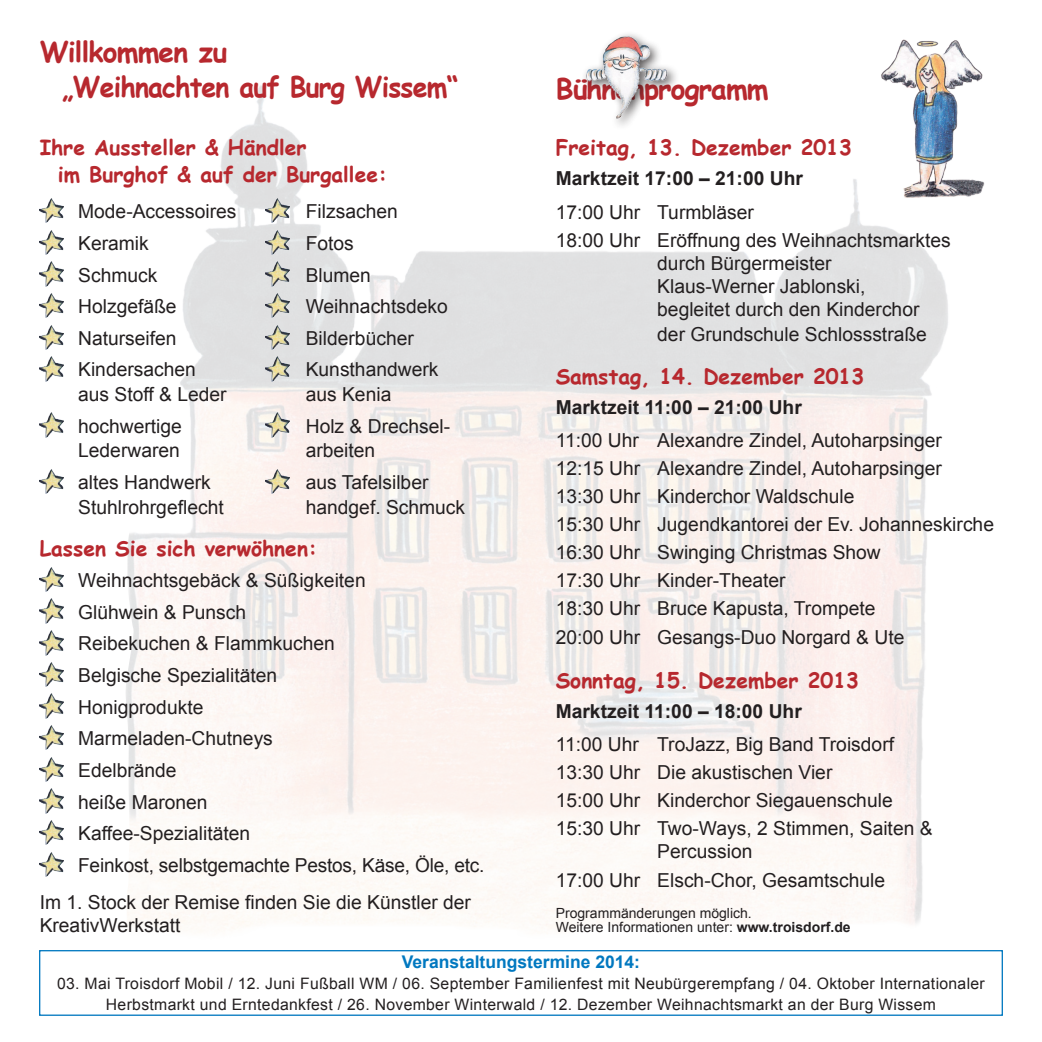
<style>
.page{position:relative;width:1042px;height:1042px;background:#fff}
.page>*{position:absolute;margin:0;border:0;box-sizing:border-box;transform-origin:0 0}
.t1{font:700 28px/35px "Comic Sans MS";letter-spacing:-.03em;color:#b7282e}
.t2{font:700 21px/26.4px "Comic Sans MS";color:#b7282e}
.t3{font:19.25px/28px "Arial";color:#231f20}
.t4{font:700 19.25px "Arial";color:#231f20}
.t5{font:700 17.5px "Arial";color:#0078c0}
.t6{font:15.75px/21px "Arial";letter-spacing:.02em;color:#231f20;text-align:center}
.t7{font:14px/14px "Arial";color:#231f20}
.s1{font-weight:700}
</style>
<div class="page">
<img style="left:126px;top:85px;width:822px;height:844px">
<img style="left:40px;top:198px;width:24px;height:25px">
<img style="left:265px;top:198px;width:24px;height:25px">
<img style="left:40px;top:230px;width:24px;height:24px">
<img style="left:265px;top:229px;width:24px;height:25px">
<img style="left:40px;top:261px;width:24px;height:25px">
<img style="left:265px;top:261px;width:24px;height:25px">
<img style="left:40px;top:293px;width:24px;height:25px">
<img style="left:265px;top:293px;width:24px;height:25px">
<img style="left:40px;top:325px;width:24px;height:24px">
<img style="left:265px;top:324px;width:24px;height:25px">
<img style="left:40px;top:356px;width:24px;height:25px">
<img style="left:265px;top:356px;width:24px;height:25px">
<img style="left:40px;top:412px;width:24px;height:25px">
<img style="left:265px;top:412px;width:24px;height:25px">
<img style="left:40px;top:469px;width:24px;height:24px">
<img style="left:265px;top:468px;width:24px;height:25px">
<img style="left:40px;top:567px;width:24px;height:25px">
<img style="left:40px;top:598px;width:24px;height:25px">
<img style="left:40px;top:630px;width:24px;height:25px">
<img style="left:40px;top:662px;width:24px;height:25px">
<img style="left:40px;top:693px;width:24px;height:25px">
<img style="left:40px;top:725px;width:24px;height:25px">
<img style="left:40px;top:757px;width:24px;height:24px">
<img style="left:40px;top:788px;width:24px;height:25px">
<img style="left:40px;top:820px;width:24px;height:25px">
<img style="left:40px;top:852px;width:24px;height:24px">
<img style="left:880px;top:39px;width:105px;height:160px">
<div style="left:580px;top:31px;width:99px;height:100px;background:#231f20;opacity:.75"></div>
<img style="left:585px;top:31px;width:82px;height:89px">
<div style="left:39px;top:950px;width:964px;height:66px;border:1px solid #0078c0"></div>
<h1 class="t1" style="left:62px;top:33px;width:397px;text-indent:-23px">Willkommen zu<br>„Weihnachten auf Burg Wissem“</h1>
<h1 class="t1" style="left:556px;top:70px;width:214px">Bühnenprogramm</h1>
<p class="t2" style="left:556px;top:134px;width:298px">Freitag, 13. Dezember 2013</p>
<p class="t4" style="left:556px;top:166px;width:249px">Marktzeit 17:00 – 21:00 Uhr</p>
<p class="t3" style="left:556px;top:198px;width:397px">17:00 Uhr Turmbläser<br>18:00 Uhr Eröffnung des Weihnachtsmarktes</p>
<p class="t3" style="left:657px;top:252px;width:264px;line-height:23.1px">durch Bürgermeister<br>Klaus-Werner Jablonski, begleitet durch den Kinderchor</p>
<p class="t3" style="left:657px;top:320px;width:271px">der Grundschule Schlossstraße</p>
<p class="t2" style="left:556px;top:362px;width:310px">Samstag, 14. Dezember 2013</p>
<p class="t4" style="left:556px;top:394px;width:248px">Marktzeit 11:00 – 21:00 Uhr</p>
<p class="t3" style="left:556px;top:426px;width:440px">11:00 Uhr Alexandre Zindel, Autoharpsinger 12:15 Uhr Alexandre Zindel, Autoharpsinger 13:30 Uhr Kinderchor Waldschule<br>15:30 Uhr Jugendkantorei der Ev. Johanneskirche 16:30 Uhr Swinging Christmas Show<br>17:30 Uhr Kinder-Theater<br>18:30 Uhr Bruce Kapusta, Trompete<br>20:00 Uhr Gesangs-Duo Norgard &amp; Ute</p>
<p class="t2" style="left:556px;top:666px;width:305px">Sonntag, 15. Dezember 2013</p>
<p class="t4" style="left:556px;top:698px;width:248px">Marktzeit 11:00 – 18:00 Uhr</p>
<p class="t3" style="left:556px;top:730px;width:378px">11:00 Uhr TroJazz, Big Band Troisdorf 13:30 Uhr Die akustischen Vier<br>15:00 Uhr Kinderchor Siegauenschule 15:30 Uhr Two-Ways, 2 Stimmen, Saiten &amp;</p>
<p class="t3" style="left:556px;top:838px;width:331px;text-indent:102px">Percussion<br>17:00 Uhr Elsch-Chor, Gesamtschule</p>
<p class="t7" style="left:556px;top:906px;width:296px">Programmänderungen möglich.<br>Weitere Informationen unter: <span class="s1">www.troisdorf.de</span></p>
<p class="t5" style="left:402px;top:950px;width:240px">Veranstaltungstermine 2014:</p>
<p class="t6" style="left:57px;top:973px;width:929px">03. Mai Troisdorf Mobil / 12. Juni Fußball WM / 06. September Familienfest mit Neubürgerempfang / 04. Oktober Internationaler<br>Herbstmarkt und Erntedankfest / 26. November Winterwald / 12. Dezember Weihnachtsmarkt an der Burg Wissem</p>
<p class="t2" style="left:58px;top:134px;width:331px;text-indent:-18px">Ihre Aussteller &amp; Händler<br>im Burghof &amp; auf der Burgallee:</p>
<p class="t3" style="left:78px;top:198px;width:160px">Mode-Accessoires</p>
<p class="t3" style="left:306px;top:198px;width:93px">Filzsachen</p>
<p class="t3" style="left:78px;top:229px;width:72px">Keramik</p>
<p class="t3" style="left:306px;top:229px;width:50px">Fotos</p>
<p class="t3" style="left:78px;top:261px;width:81px">Schmuck</p>
<p class="t3" style="left:306px;top:261px;width:67px">Blumen</p>
<p class="t3" style="left:78px;top:293px;width:100px">Holzgefäße</p>
<p class="t3" style="left:306px;top:293px;width:143px">Weihnachtsdeko</p>
<p class="t3" style="left:78px;top:324px;width:100px">Naturseifen</p>
<p class="t3" style="left:306px;top:324px;width:110px">Bilderbücher</p>
<p class="t3" style="left:78px;top:356px;width:119px">Kindersachen</p>
<p class="t3" style="left:306px;top:356px;width:134px">Kunsthandwerk</p>
<p class="t3" style="left:78px;top:380px;width:150px">aus Stoff &amp; Leder</p>
<p class="t3" style="left:306px;top:380px;width:87px">aus Kenia</p>
<p class="t3" style="left:78px;top:412px;width:105px">hochwertige</p>
<p class="t3" style="left:306px;top:412px;width:146px">Holz &amp; Drechsel-</p>
<p class="t3" style="left:78px;top:437px;width:103px">Lederwaren</p>
<p class="t3" style="left:306px;top:437px;width:71px">arbeiten</p>
<p class="t3" style="left:78px;top:468px;width:134px">altes Handwerk</p>
<p class="t3" style="left:306px;top:468px;width:124px">aus Tafelsilber</p>
<p class="t3" style="left:78px;top:493px;width:147px">Stuhlrohrgeflecht</p>
<p class="t3" style="left:306px;top:493px;width:161px">handgef. Schmuck</p>
<p class="t2" style="left:40px;top:534px;width:279px">Lassen Sie sich verwöhnen:</p>
<p class="t3" style="left:78px;top:565px;width:408px;line-height:31.7px">Weihnachtsgebäck &amp; Süßigkeiten<br>Glühwein &amp; Punsch<br>Reibekuchen &amp; Flammkuchen<br>Belgische Spezialitäten<br>Honigprodukte<br>Marmeladen-Chutneys<br>Edelbrände<br>heiße Maronen<br>Kaffee-Spezialitäten<br>Feinkost, selbstgemachte Pestos, Käse, Öle, etc.</p>
<p class="t3" style="left:40px;top:891px;width:433px;line-height:22.9px">Im 1. Stock der Remise finden Sie die Künstler der<br>KreativWerkstatt</p>
</div>
